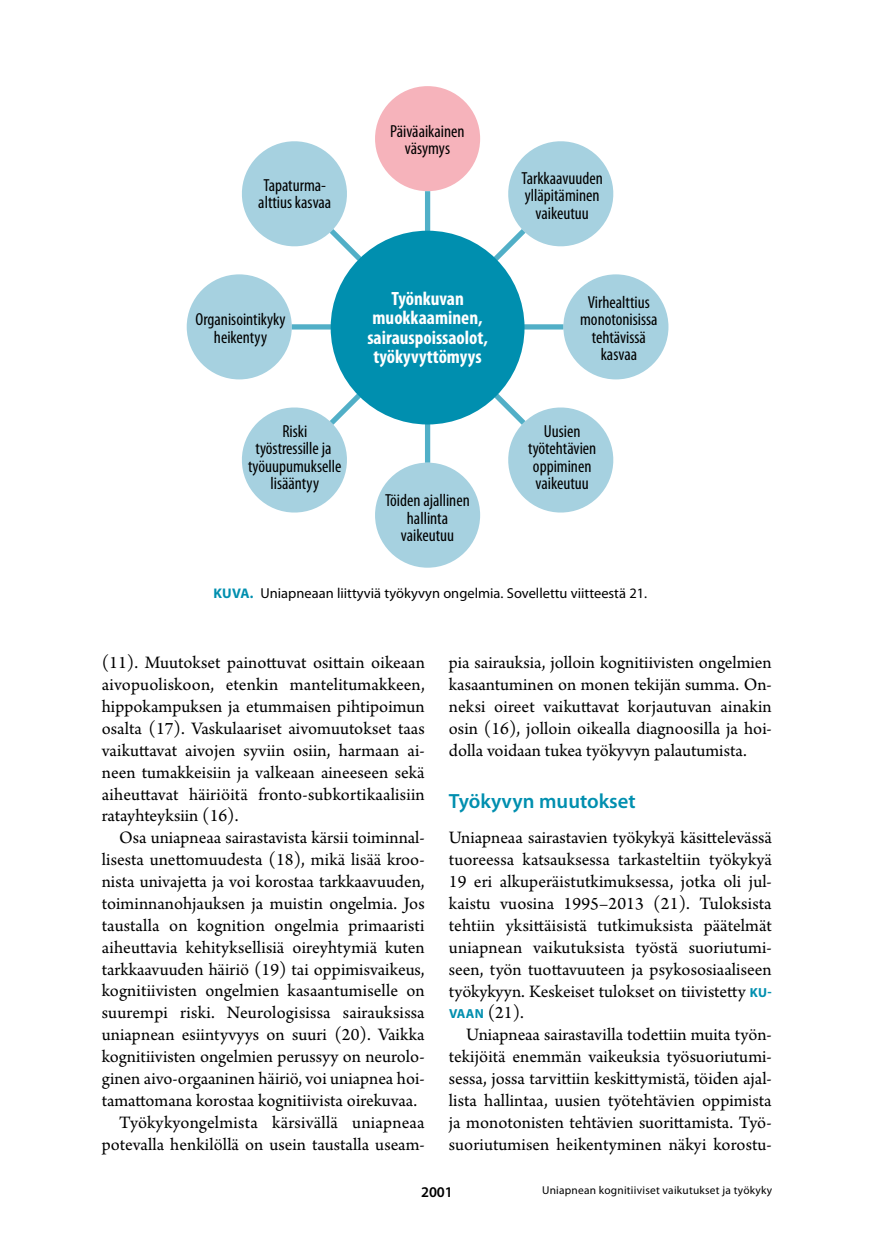
<style>
.page{position:relative;width:874px;height:1241px;background:#fff}
.page>*{position:absolute;margin:0;border:0;box-sizing:border-box;transform-origin:0 0}
.t1{font:600 20.65px "Myriad Pro";color:#008faf}
.t2{font:700 condensed 19.25px/19.2px "Myriad Pro";color:#fff;text-align:center}
.t3{font:18.38px/21.9px "Arno Pro";color:#000;text-align:justify}
.t4{font:condensed 17.5px/17.5px "Myriad Pro";color:#000;text-align:center}
.t5{font:600 14.88px "Myriad Pro";color:#000}
.t6{font:14.35px "Myriad Pro";color:#000}
.t7{font:11.38px "Myriad Pro";letter-spacing:.02em;color:#000}
.s1{font-weight:700;font-size:14px;color:#008faf}
.s2{font-family:"Myriad Pro";font-weight:700;font-size:13.12px;color:#008faf}
</style>
<div class="page">
<div style="left:375px;top:86px;width:105px;height:105px;background:#f6b3bb;border-radius:50%"></div>
<div style="left:425px;top:191px;width:5px;height:53px;background:#51afc7"></div>
<div style="left:375px;top:462px;width:105px;height:105px;background:#a6d1e0;border-radius:50%"></div>
<div style="left:425px;top:410px;width:5px;height:52px;background:#51afc7"></div>
<svg style="left:242px;top:141px;width:134px;height:124px"></svg>
<svg style="left:478px;top:378px;width:140px;height:139px"></svg>
<div style="left:187px;top:274px;width:105px;height:105px;background:#a6d1e0;border-radius:50%"></div>
<div style="left:292px;top:324px;width:52px;height:5px;background:#51afc7"></div>
<div style="left:563px;top:274px;width:105px;height:105px;background:#a6d1e0;border-radius:50%"></div>
<div style="left:510px;top:324px;width:53px;height:5px;background:#51afc7"></div>
<svg style="left:236px;top:378px;width:140px;height:135px"></svg>
<svg style="left:478px;top:138px;width:140px;height:137px"></svg>
<div style="left:330px;top:231px;width:194px;height:193px;background:#008faf;border-radius:50%"></div>
<p class="t4" style="left:258px;top:176px;width:74px;text-align:left">Tapaturma&shy;alttius kasvaa</p>
<p class="t4" style="left:390px;top:122px;width:76px">Päiväaikainen väsymys</p>
<p class="t4" style="left:195px;top:310px;width:91px">Organisointikyky heikentyy</p>
<p class="t4" style="left:248px;top:422px;width:95px">Riski<br>työstressille ja työuupumukselle lisääntyy</p>
<p class="t2" style="left:367px;top:289px;width:122px">Työnkuvan muokkaaminen, sairauspoissaolot, työkyvyttömyys</p>
<p class="t4" style="left:385px;top:491px;width:86px">Töiden ajallinen hallinta vaikeutuu</p>
<p class="t4" style="left:521px;top:169px;width:83px">Tarkkaavuuden ylläpitäminen vaikeutuu</p>
<p class="t4" style="left:580px;top:293px;width:79px">Virhealttius monotonisissa tehtävissä kasvaa</p>
<p class="t4" style="left:528px;top:422px;width:70px">Uusien työtehtävien oppiminen vaikeutuu</p>
<p class="t6" style="left:213px;top:584px;width:435px"><span class="s1">KUVA.</span> Uniapneaan liittyviä työkyvyn ongelmia. Sovellettu viitteestä 21.</p>
<p class="t3" style="left:102px;top:652px;width:324px">(11). Muutokset painottuvat osittain oikeaan aivopuoliskoon, etenkin mantelitumakkeen, hippokampuksen ja etummaisen pihtipoimun osalta (17). Vaskulaariset aivomuutokset taas vaikuttavat aivojen syviin osiin, harmaan ai&shy;neen tumakkeisiin ja valkeaan aineeseen sekä aiheuttavat häiriöitä fronto-subkortikaalisiin ratayhteyksiin (16).</p>
<p class="t3" style="left:119px;top:827px;width:307px">Osa uniapneaa sairastavista kärsii toiminnal-</p>
<p class="t3" style="left:102px;top:849px;width:324px">lisesta unettomuudesta (18), mikä lisää kroo-</p>
<p class="t3" style="left:102px;top:871px;width:324px">nista univajetta ja voi korostaa tarkkaavuuden,</p>
<p class="t3" style="left:102px;top:893px;width:324px">toiminnanohjauksen ja muistin ongelmia. Jos</p>
<p class="t3" style="left:102px;top:915px;width:324px">taustalla on kognition ongelmia primaaristi</p>
<p class="t3" style="left:102px;top:937px;width:324px">aiheuttavia kehityksellisiä oireyhtymiä kuten</p>
<p class="t3" style="left:102px;top:958px;width:324px">tarkkaavuuden häiriö (19) tai oppimisvaikeus,</p>
<p class="t3" style="left:102px;top:980px;width:324px">kognitiivisten ongelmien kasaantumiselle on</p>
<p class="t3" style="left:102px;top:1002px;width:324px">suurempi riski. Neurologisissa sairauksissa</p>
<p class="t3" style="left:102px;top:1024px;width:324px">uniapnean esiintyvyys on suuri (20). Vaikka</p>
<p class="t3" style="left:102px;top:1046px;width:324px">kognitiivisten ongelmien perussyy on neurolo-</p>
<p class="t3" style="left:102px;top:1068px;width:324px">ginen aivo-orgaaninen häiriö, voi uniapnea hoi-</p>
<p class="t3" style="left:102px;top:1090px;width:317px">tamattomana korostaa kognitiivista oirekuvaa.</p>
<p class="t3" style="left:119px;top:1111px;width:307px">Työkykyongelmista kärsivällä uniapneaa</p>
<p class="t3" style="left:102px;top:1133px;width:324px">potevalla henkilöllä on usein taustalla useam-</p>
<p class="t3" style="left:448px;top:652px;width:324px">pia sairauksia, jolloin kognitiivisten ongelmien kasaantuminen on monen tekijän summa. On&shy;neksi oireet vaikuttavat korjautuvan ainakin osin (16), jolloin oikealla diagnoosilla ja hoi&shy;dolla voidaan tukea työkyvyn palautumista.</p>
<p class="t1" style="left:448px;top:788px;width:188px">Työkyvyn muutokset</p>
<p class="t3" style="left:448px;top:827px;width:324px">Uniapneaa sairastavien työkykyä käsittelevässä tuoreessa katsauksessa tarkasteltiin työkykyä 19 eri alkuperäistutkimuksessa, jotka oli jul&shy;kaistu vuosina 1995–2013 (21). Tuloksista tehtiin yksittäisistä tutkimuksista päätelmät uniapnean vaikutuksista työstä suoriutumi&shy;seen, työn tuottavuuteen ja psykososiaaliseen työkykyyn. Keskeiset tulokset on tiivistetty <span class="s2">KU-VAAN</span> (21).</p>
<p class="t3" style="left:448px;top:1024px;width:324px;text-indent:17px">Uniapneaa sairastavilla todettiin muita työn&shy;tekijöitä enemmän vaikeuksia työsuoriutumi&shy;sessa, jossa tarvittiin keskittymistä, töiden ajal&shy;lista hallintaa, uusien työtehtävien oppimista ja monotonisten tehtävien suorittamista. Työ&shy;suoriutumisen heikentyminen näkyi korostu-</p>
<p class="t5" style="left:421px;top:1182px;width:33px">2001</p>
<p class="t7" style="left:542px;top:1183px;width:231px">Uniapnean kognitiiviset vaikutukset ja työkyky</p>
</div>
